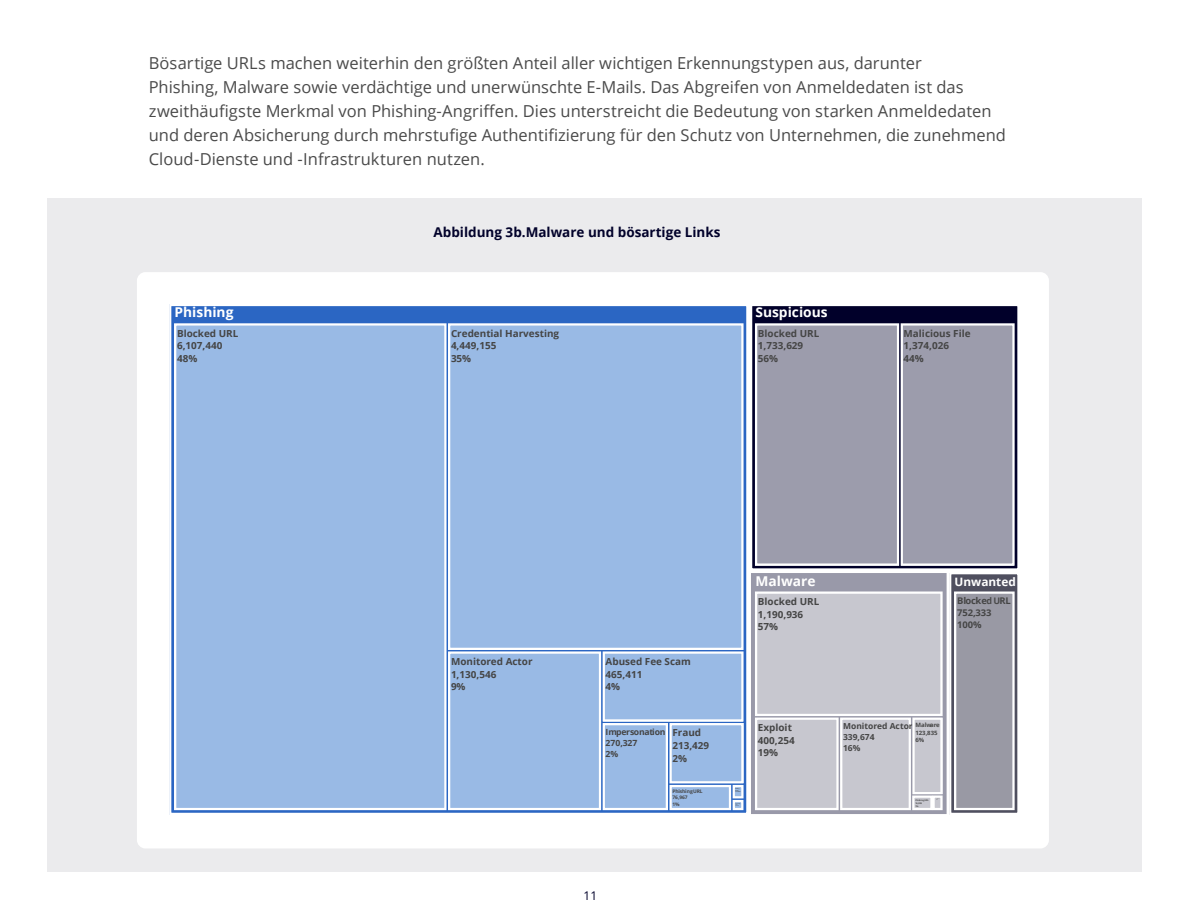
<style>
.page{position:relative;width:1188px;height:918px;background:#fff}
.page>*{position:absolute;margin:0;border:0;box-sizing:border-box;transform-origin:0 0}
.t1{font:16.5px/24px "Open Sans";color:#4a4a4a}
.t2{font:700 13.5px "Open Sans";color:#01012a}
.t3{font:700 13.5px "Open Sans";color:#fff}
.t4{font:12px "Open Sans";color:#01012a}
.t5{font:700 11.55px "Open Sans";color:#fff}
.t6{font:700 9.75px/12.6px "Open Sans";color:#454545}
.t7{font:700 9.15px/12px "Open Sans";color:#454545}
.t8{font:700 8.55px/11.1px "Open Sans";color:#454545}
.t9{font:700 8.25px/10.8px "Open Sans";color:#454545}
.t10{font:700 5.85px/7.6px "Open Sans";color:#454545}
.t11{font:700 4.8px/6.3px "Open Sans";color:#454545}
.t12{font:700 2.1px/2.8px "Open Sans";color:#454545}
.s1{font-size:9px;color:#4a4a4a}
</style>
<div class="page">
<div style="left:47px;top:198px;width:1094px;height:673px;background:#ebebed"></div>
<div style="left:137px;top:272px;width:912px;height:576px;background:#fff;border-radius:9px"></div>
<div style="left:170px;top:304px;width:578px;height:511px;background:#2b66c3"></div>
<div style="left:169px;top:304px;width:580px;height:511px;border:2px solid #fff"></div>
<div style="left:750px;top:304px;width:269px;height:266px;background:#01002a"></div>
<div style="left:750px;top:304px;width:270px;height:267px;border:2px solid #fff"></div>
<svg style="left:751px;top:573px;width:196px;height:241px;fill:#9999a9"></svg>
<div style="left:950px;top:573px;width:69px;height:242px;background:#4f4f5f"></div>
<div style="left:949px;top:572px;width:71px;height:243px;border:2px solid #fff"></div>
<div style="left:175px;top:324px;width:271px;height:486px;background:#99bae5"></div>
<div style="left:174px;top:323px;width:273px;height:487px;border:2px solid #fff"></div>
<div style="left:449px;top:324px;width:294px;height:326px;background:#99bae5"></div>
<div style="left:448px;top:323px;width:296px;height:327px;border:2px solid #fff"></div>
<div style="left:449px;top:652px;width:152px;height:158px;background:#99bae5"></div>
<div style="left:448px;top:651px;width:153px;height:159px;border:2px solid #fff"></div>
<div style="left:603px;top:652px;width:140px;height:69px;background:#99bae5"></div>
<div style="left:603px;top:651px;width:141px;height:71px;border:2px solid #fff"></div>
<div style="left:603px;top:724px;width:65px;height:86px;background:#99bae5"></div>
<div style="left:603px;top:723px;width:65px;height:87px;border:2px solid #fff"></div>
<div style="left:670px;top:724px;width:73px;height:59px;background:#99bae5"></div>
<div style="left:669px;top:723px;width:75px;height:60px;border:2px solid #fff"></div>
<div style="left:670px;top:785px;width:61px;height:25px;background:#99bae5"></div>
<div style="left:669px;top:785px;width:62px;height:25px;border:2px solid #fff"></div>
<div style="left:733px;top:785px;width:10px;height:13px;background:#99bae5"></div>
<div style="left:733px;top:785px;width:11px;height:13px;border:2px solid #fff"></div>
<div style="left:733px;top:800px;width:10px;height:10px;background:#99bae5"></div>
<div style="left:733px;top:800px;width:10px;height:10px;border:2px solid #fff"></div>
<div style="left:755px;top:324px;width:144px;height:241px;background:#9c9cac"></div>
<div style="left:755px;top:323px;width:144px;height:243px;border:2px solid #fff"></div>
<div style="left:901px;top:324px;width:113px;height:241px;background:#9c9cac"></div>
<div style="left:901px;top:323px;width:114px;height:243px;border:2px solid #fff"></div>
<div style="left:755px;top:592px;width:187px;height:124px;background:#c7c7cf"></div>
<div style="left:755px;top:592px;width:188px;height:124px;border:2px solid #fff"></div>
<div style="left:755px;top:718px;width:83px;height:92px;background:#c7c7cf"></div>
<div style="left:755px;top:718px;width:84px;height:92px;border:2px solid #fff"></div>
<div style="left:955px;top:592px;width:59px;height:218px;background:#9999a4"></div>
<div style="left:954px;top:592px;width:61px;height:218px;border:2px solid #fff"></div>
<svg style="left:841px;top:718px;width:103px;height:93px"></svg>
<p class="t1" style="left:149px;top:51px;width:859px">Bösartige URLs machen weiterhin den größten Anteil aller wichtigen Erkennungstypen aus, darunter<br>Phishing, Malware sowie verdächtige und unerwünschte E-Mails. Das Abgreifen von Anmeldedaten ist das zweithäufigste Merkmal von Phishing-Angriffen. Dies unterstreicht die Bedeutung von starken Anmeldedaten und deren Absicherung durch mehrstufige Authentifizierung für den Schutz von Unternehmen, die zunehmend Cloud-Dienste und -Infrastrukturen nutzen.</p>
<p class="t2" style="left:434px;top:222px;width:288px">Abbildung 3b.Malware und bösartige Links</p>
<p class="t3" style="left:175px;top:303px;width:60px">Phishing</p>
<p class="t3" style="left:755px;top:303px;width:74px">Suspicious</p>
<p class="t6" style="left:177px;top:327px;width:63px">Blocked URL<br>6,107,440<br>48%</p>
<p class="t6" style="left:451px;top:327px;width:110px">Credential Harvesting<br>4,449,155<br>35%</p>
<p class="t6" style="left:758px;top:327px;width:63px">Blocked URL<br>1,733,629<br>56%</p>
<p class="t6" style="left:904px;top:327px;width:69px">Malicious File<br>1,374,026<br>44%</p>
<p class="t6" style="left:451px;top:655px;width:83px">Monitored Actor<br>1,130,546<br>9%</p>
<p class="t6" style="left:606px;top:655px;width:87px">Abused Fee Scam<br>465,411<br>4%</p>
<p class="t8" style="left:606px;top:726px;width:61px">Impersonation<br>270,327<br>2%</p>
<p class="t6" style="left:672px;top:726px;width:38px">Fraud<br>213,429<br>2%</p>
<p class="t11" style="left:672px;top:788px;width:32px">PhishingURL<br>76,967<br>1%</p>
<p class="t4" style="left:584px;top:888px;width:15px">11</p>
<p class="t3" style="left:755px;top:571px;width:62px">Malware</p>
<p class="t5" style="left:955px;top:573px;width:63px">Unwanted</p>
<p class="t6" style="left:758px;top:595px;width:63px">Blocked URL<br>1,190,936<br>57%</p>
<p class="t7" style="left:957px;top:595px;width:55px">Blocke<span class="s1">d U</span>RL<br>752,333<br>100%</p>
<p class="t6" style="left:758px;top:721px;width:38px">Exploit<br>400,254<br>19%</p>
<p class="t9" style="left:843px;top:721px;width:71px">Monitored Actor<br>339,674<br>16%</p>
<p class="t10" style="left:915px;top:721px;width:26px">Malware<br>123,835<br>6%</p>
<p class="t12" style="left:915px;top:799px;width:15px">PhishingURL<br>16,855<br>1%</p>
</div>
